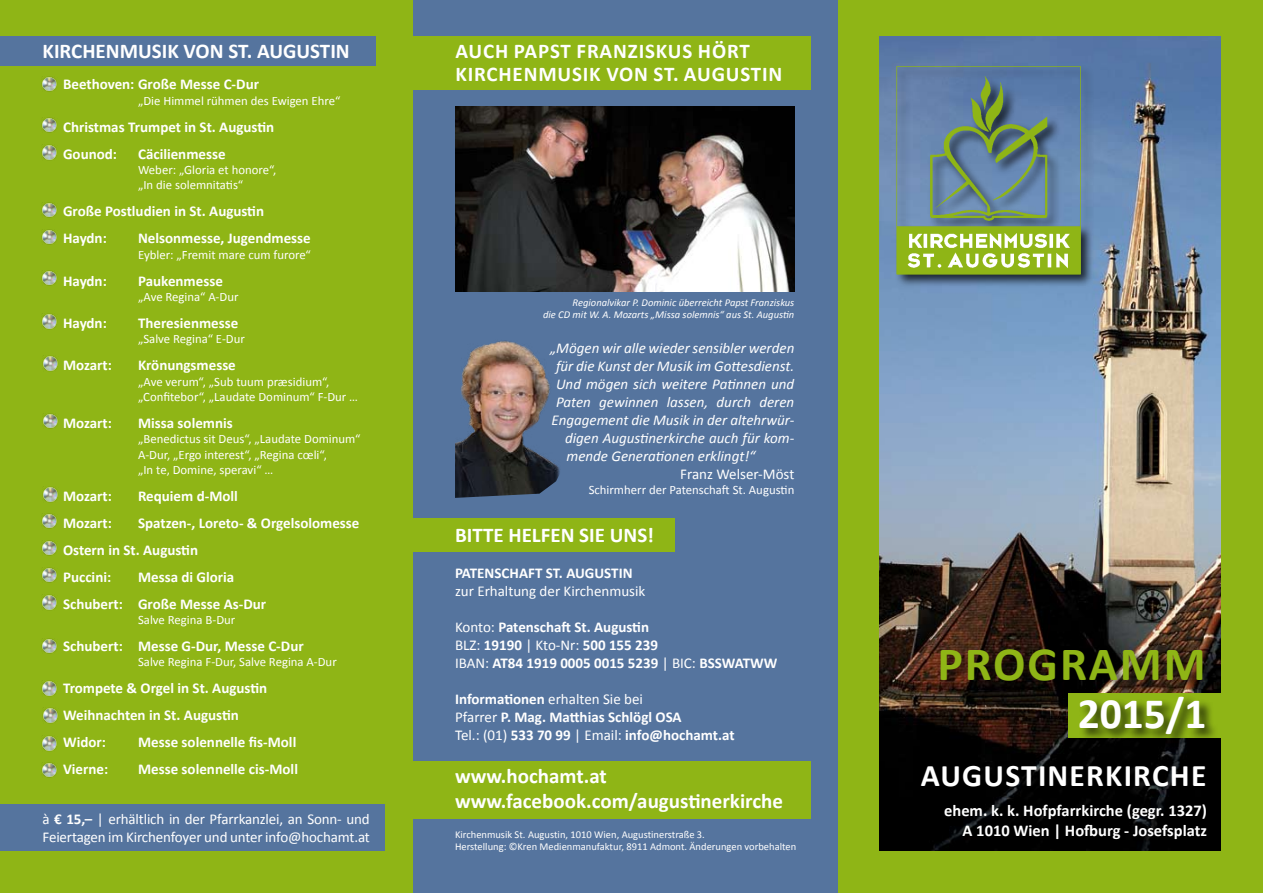
<style>
.page{position:relative;width:1263px;height:893px;background:#fff}
.page>*{position:absolute;margin:0;border:0;box-sizing:border-box;transform-origin:0 0}
.t1{font:700 48px "Calibri";letter-spacing:.04em;color:#8fb516}
.t2{font:700 43.5px "Calibri";color:#fff}
.t3{font:700 31.5px "Calibri";letter-spacing:.04em;color:#fff}
.t4{font:700 21px/25.2px "Calibri";color:#fff}
.t5{font:700 21px/22.5px "Calibri";letter-spacing:.04em;color:#fff}
.t6{font:700 16.5px/19.8px "Calibri";color:#fff;text-align:right}
.t7{font:700 15px/27px "Calibri";color:#fff}
.t8{font:italic 15px "Calibri";color:#fff}
.t9{font:15px/18px "Calibri";letter-spacing:-.01em;color:#fff}
.t10{font:12.75px/15.3px "Calibri";color:#fff}
.t11{font:10.5px/12px "Calibri";color:#fff}
.t12{font:italic 10.5px/12.6px "Calibri";color:#fff;text-align:right}
.s1{font-weight:700}
.s2{font-weight:400}
</style>
<div class="page">
<div style="left:838px;top:0;width:425px;height:893px;background:#8fb516"></div>
<div style="left:412px;top:0;width:426px;height:893px;background:#55749e"></div>
<div style="left:0;top:0;width:412px;height:893px;background:#8fb516"></div>
<img style="left:455px;top:340px;width:105px;height:158px">
<img style="left:879px;top:36px;width:341px;height:814px">
<div style="left:1068px;top:693px;width:195px;height:45px;background:#8fb516"></div>
<div style="left:404px;top:519px;width:270px;height:33px;background:#8fb516"></div>
<div style="left:401px;top:761px;width:410px;height:57px;background:#8fb516"></div>
<div style="left:0;top:36px;width:376px;height:30px;background:#55749e"></div>
<div style="left:0;top:804px;width:385px;height:46px;background:#55749e"></div>
<div style="left:397px;top:36px;width:413px;height:53px;background:#8fb516"></div>
<div style="left:938px;top:647px;width:281px;height:101px;background:#000;opacity:.75"></div>
<div style="left:895px;top:64px;width:199px;height:223px;background:#000;opacity:.75"></div>
<img style="left:888px;top:58px;width:201px;height:226px">
<img style="left:42px;top:77px;width:15px;height:15px">
<img style="left:42px;top:117px;width:15px;height:16px">
<img style="left:42px;top:145px;width:15px;height:15px">
<img style="left:42px;top:202px;width:15px;height:16px">
<img style="left:42px;top:229px;width:15px;height:16px">
<img style="left:42px;top:271px;width:15px;height:15px">
<img style="left:42px;top:314px;width:15px;height:15px">
<img style="left:43px;top:356px;width:15px;height:15px">
<img style="left:43px;top:414px;width:15px;height:15px">
<img style="left:43px;top:487px;width:15px;height:15px">
<img style="left:42px;top:514px;width:15px;height:15px">
<img style="left:42px;top:540px;width:15px;height:15px">
<img style="left:42px;top:567px;width:15px;height:16px">
<img style="left:42px;top:595px;width:15px;height:15px">
<img style="left:42px;top:639px;width:15px;height:15px">
<img style="left:43px;top:708px;width:15px;height:15px">
<img style="left:42px;top:681px;width:15px;height:15px">
<img style="left:42px;top:736px;width:15px;height:15px">
<img style="left:42px;top:762px;width:15px;height:16px">
<img style="left:455px;top:106px;width:339px;height:185px">
<h3 class="t4" style="left:43px;top:39px;width:229px">KIRCHENMUSIK VON ST. AUGU</h3>
<h3 class="t4" style="left:310px;top:39px;width:41px">STIN</h3>
<p class="t7" style="left:63px;top:71px;width:197px">Beethoven: G roße Messe C-Dur</p>
<p class="t10" style="left:138px;top:92px;width:204px">„Die Himmel rühmen des Ewigen Ehre“</p>
<p class="t7" style="left:63px;top:113px;width:213px">Christmas Trumpet in St. Augustin<br>Gounod:</p>
<p class="t7" style="left:138px;top:140px;width:89px">Cäcilienmesse</p>
<p class="t10" style="left:138px;top:162px;width:140px">Weber: „Gloria et honore“, „In die solemnitatis“</p>
<p class="t7" style="left:63px;top:198px;width:203px">Große Postludien in St. Augustin<br>Haydn:</p>
<p class="t7" style="left:138px;top:225px;width:174px">Nelsonmesse, Jugendmesse</p>
<p class="t10" style="left:138px;top:246px;width:174px">Eybler: „Fremit mare cum furore“</p>
<p class="t7" style="left:63px;top:267px;width:45px">Haydn:</p>
<p class="t7" style="left:138px;top:267px;width:86px">Paukenmesse</p>
<p class="t10" style="left:138px;top:288px;width:102px">„Ave Regina“ A-Dur</p>
<p class="t7" style="left:63px;top:309px;width:45px">Haydn:</p>
<p class="t7" style="left:138px;top:309px;width:102px">Theresienmesse</p>
<p class="t10" style="left:138px;top:331px;width:108px">„Salve Regina“ E-Dur</p>
<p class="t7" style="left:63px;top:352px;width:50px">Mozart:</p>
<p class="t7" style="left:138px;top:352px;width:99px">Krönungsmesse</p>
<p class="t10" style="left:138px;top:373px;width:222px">„Ave verum“, „Sub tuum præsidium“, „Confitebor“, „Laudate Dominum“ F-Dur …</p>
<p class="t7" style="left:63px;top:409px;width:69px">Mozart: M</p>
<p class="t7" style="left:151px;top:409px;width:83px">issa solemnis</p>
<p class="t10" style="left:138px;top:431px;width:224px">„Benedictus sit Deus“, „Laudate Dominum“<br>A-Dur, „Ergo interest“, „Regina cœli“,<br>„In te, Domine, speravi“ …</p>
<p class="t7" style="left:63px;top:482px;width:176px">Mozart: Requiem d-Moll<br>Mozart:</p>
<p class="t7" style="left:63px;top:509px;width:298px;text-indent:75px">Spatzen-, Loreto- &amp; Orgelsolomesse<br>Ostern in St. Augustin<br>Puccini: M</p>
<p class="t7" style="left:63px;top:563px;width:205px;text-indent:88px">essa di Gloria<br>Schubert: G roße Messe As-Dur</p>
<p class="t10" style="left:138px;top:612px;width:99px">Salve Regina B-Dur</p>
<p class="t7" style="left:63px;top:633px;width:242px">Schubert: Messe G-Dur, Messe C-Dur</p>
<p class="t10" style="left:138px;top:654px;width:200px">Salve Regina F-Dur, Salve Regina A-Dur</p>
<p class="t7" style="left:63px;top:675px;width:206px">Trompete &amp; Orgel in St. Augustin<br>Weihnachten in St. Augustin<br>Widor:</p>
<p class="t7" style="left:138px;top:729px;width:160px">Messe solennelle fis-Moll</p>
<p class="t7" style="left:63px;top:756px;width:68px">Vierne: M</p>
<p class="t7" style="left:151px;top:756px;width:148px">esse solennelle cis-Moll</p>
<p class="t9" style="left:43px;top:809px;width:329px">à <span class="s1">€ 15,–</span> | erhältlich in der Pfarrkanzlei, an Sonn- und<br>Feiertagen im Kirchenfoyer und unter info@hochamt.at</p>
<h3 class="t5" style="left:455px;top:40px;width:326px;text-indent:121px">Franziskus hört<br>Kirch enmusik von St. Augustin</h3>
<h3 class="t4" style="left:455px;top:39px;width:95px">Auch Papst</h3>
<p class="t12" style="left:543px;top:295px;width:253px">Regionalvikar P. Dominic überreicht Papst Franziskus<br>die CD mit W. A. Mozarts „Missa solemnis“ aus St. Augustin</p>
<p class="t8" style="left:550px;top:338px;width:246px">„Mögen wir alle wieder sensibler werden</p>
<p class="t8" style="left:556px;top:356px;width:240px">für die Kunst der Musik im Gottesdienst.</p>
<p class="t8" style="left:556px;top:374px;width:240px">Und mögen sich weitere Patinnen und</p>
<p class="t8" style="left:556px;top:392px;width:240px">Paten gewinnen lassen, durch deren</p>
<p class="t8" style="left:551px;top:410px;width:244px">Engagement die Musik in der altehrwür-</p>
<p class="t8" style="left:565px;top:428px;width:231px">digen Augustinerkirche auch für kom-</p>
<p class="t8" style="left:566px;top:446px;width:191px">mende Generationen erklingt!“</p>
<p class="t9" style="left:680px;top:464px;width:116px">Franz Welser-Möst</p>
<p class="t10" style="left:589px;top:482px;width:207px">Schirmherr der Patenschaft St. Augustin</p>
<h3 class="t4" style="left:455px;top:522px;width:201px">BITTE HELFEN SIE UNS!</h3>
<p class="t7" style="left:455px;top:559px;width:122px">PATENSCHAFT ST. AUGU</p>
<p class="t7" style="left:604px;top:559px;width:30px">STIN</p>
<p class="t9" style="left:455px;top:581px;width:192px">zur Erhaltung der Kirchenmusik</p>
<p class="t7" style="left:455px;top:618px;width:324px;line-height:18px"><span class="s2">Konto:</span> Patenschaft St. Augustin<br><span class="s2">BLZ:</span> 19190 <span class="s2">| Kto-Nr:</span> 500 155 239<br><span class="s2">IBAN:</span> AT84 1919 0005 0015 5239 <span class="s2">| BIC:</span> BSSWATWW</p>
<p class="t7" style="left:455px;top:690px;width:281px;line-height:18px">Informationen <span class="s2">erhalten Sie bei<br>Pfarrer</span> P. Mag. Matthias Schlögl OSA<br><span class="s2">Tel.: (01)</span> 533 70 99 <span class="s2">| Email:</span> info@hochamt.at</p>
<h3 class="t4" style="left:455px;top:764px;width:329px">www.hochamt.at www.facebook.com/augustinerkirche</h3>
<p class="t11" style="left:455px;top:828px;width:343px">Kirchenmusik St. Augustin, 1010 Wien, Augustinerstraße 3.<br>Herstellung: ©Kren Medienmanufaktur, 8911 Admont. Änderungen vorbehalten</p>
<h1 class="t1" style="left:937px;top:633px;width:270px">Programm</h1>
<h2 class="t2" style="left:1078px;top:686px;width:130px">2015/1</h2>
<h3 class="t3" style="left:921px;top:755px;width:287px">Augustinerkirch e</h3>
<p class="t6" style="left:944px;top:801px;width:264px">ehem. k. k. Hofpfarrkirche (gegr. 1327)<br>A 1010 Wien | Hofburg - Josefsplatz</p>
</div>
